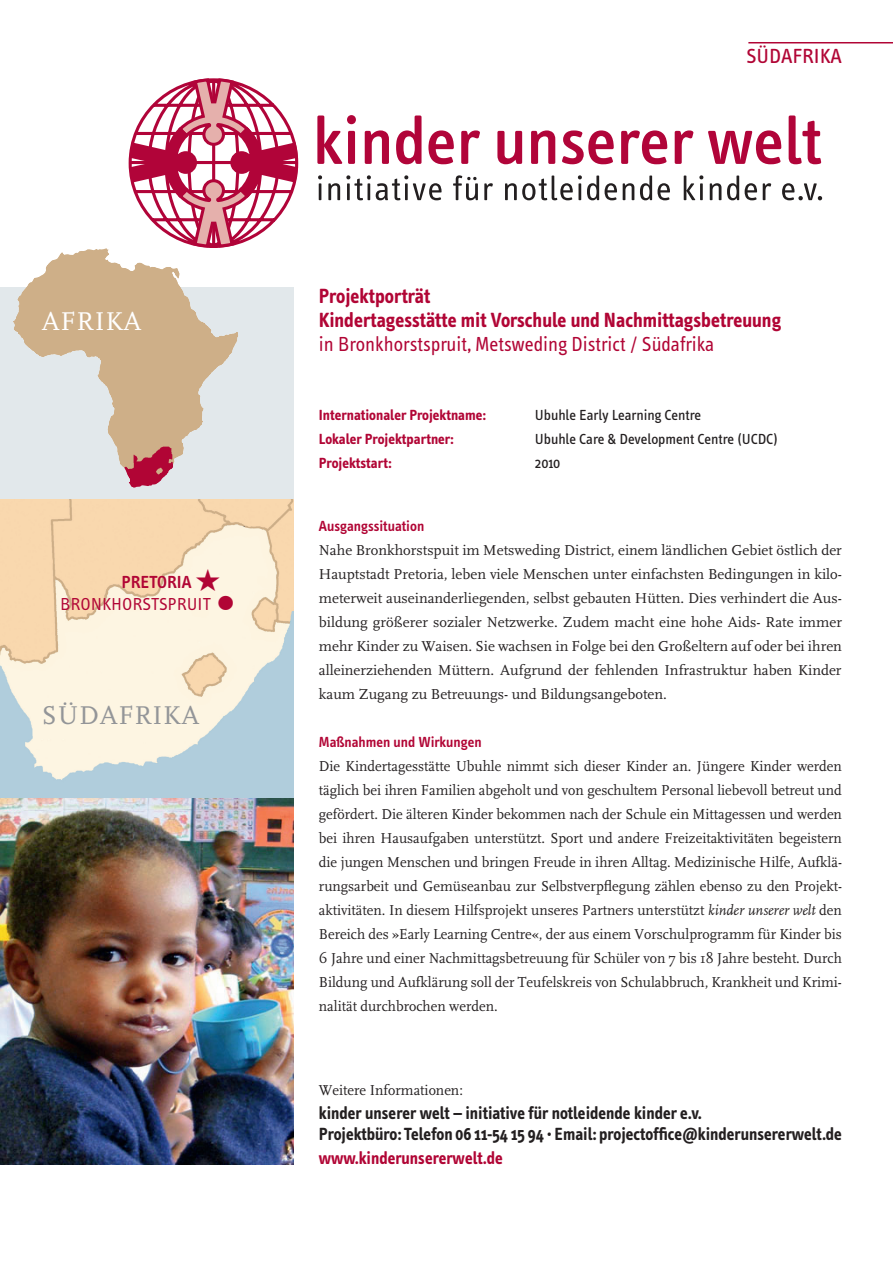
<style>
.page{position:relative;width:893px;height:1263px;background:#fff}
.page>*{position:absolute;margin:0;border:0;box-sizing:border-box;transform-origin:0 0}
.t1{font:26.85px "Scala";letter-spacing:.025em;color:#939598}
.t2{font:26.85px "Scala";letter-spacing:.025em;color:#fff}
.t3{font:700 21px/24px "Info Text";color:#b10535;scale:.96 1}
.t4{font:21px "Info Text";color:#b10535;scale:.96 1}
.t5{font:21px "Info Text";color:#b10535}
.t6{font:700 18px/21.6px "Info Text";color:#231f20;scale:.96 1}
.t7{font:700 18px "Info Text";color:#b10535;scale:.96 1}
.t8{font:17.85px "Info Text Normal Caps";color:#b10535}
.t9{font:17.85px "Info Text Semi Bold Caps";color:#b10535}
.t10{font:15px/24px "Scala";color:#231f20;text-align:justify;scale:.96 1}
.t11{font:15px/24px "Scala";color:#231f20;text-align:justify}
.t12{font:15px "Info Text";color:#231f20}
.t13{font:700 15px "Info Text";color:#b10535}
.t14{font:600 15px "Info Text";color:#b10535}
.s1{font-family:"FF Scala";font-style:italic}
</style>
<div class="page">
<hr style="left:748px;top:42px;width:145px;height:1px;background:#b10535">
<svg style="left:129px;top:78px;width:170px;height:170px"></svg>
<svg style="left:318px;top:175px;width:4px;height:25px"></svg>
<svg style="left:328px;top:183px;width:12px;height:17px"></svg>
<svg style="left:346px;top:175px;width:96px;height:25px"></svg>
<svg style="left:453px;top:175px;width:25px;height:25px"></svg>
<svg style="left:484px;top:183px;width:9px;height:17px"></svg>
<svg style="left:505px;top:175px;width:94px;height:25px"></svg>
<svg style="left:605px;top:183px;width:12px;height:17px"></svg>
<svg style="left:623px;top:183px;width:11px;height:17px"></svg>
<svg style="left:640px;top:176px;width:30px;height:24px"></svg>
<svg style="left:684px;top:175px;width:19px;height:25px"></svg>
<svg style="left:710px;top:183px;width:11px;height:17px"></svg>
<svg style="left:727px;top:176px;width:12px;height:24px"></svg>
<svg style="left:745px;top:183px;width:12px;height:17px"></svg>
<svg style="left:763px;top:183px;width:8px;height:17px"></svg>
<svg style="left:782px;top:183px;width:40px;height:17px"></svg>
<svg style="left:317px;top:115px;width:39px;height:49px"></svg>
<svg style="left:365px;top:130px;width:24px;height:34px"></svg>
<svg style="left:396px;top:115px;width:25px;height:49px"></svg>
<svg style="left:428px;top:130px;width:26px;height:34px"></svg>
<svg style="left:461px;top:130px;width:19px;height:34px"></svg>
<svg style="left:497px;top:131px;width:25px;height:33px"></svg>
<svg style="left:531px;top:130px;width:24px;height:34px"></svg>
<svg style="left:562px;top:130px;width:52px;height:34px"></svg>
<svg style="left:621px;top:130px;width:46px;height:34px"></svg>
<svg style="left:675px;top:130px;width:18px;height:34px"></svg>
<svg style="left:708px;top:130px;width:73px;height:34px"></svg>
<svg style="left:789px;top:115px;width:32px;height:49px"></svg>
<img style="left:0;top:797px;width:293px;height:367px">
<svg style="left:0;top:287px;width:293px;height:213px;background:#dfdeda"></svg>
<svg style="left:0;top:500px;width:293px;height:297px;background:#e9e1ce"></svg>
<img style="left:13px;top:249px;width:162px;height:239px">
<h2 class="t5" style="left:746px;top:44px;width:97px">südafrika</h2>
<h1 class="t2" style="left:42px;top:307px;width:101px">AFRIKA</h1>
<p class="t9" style="left:122px;top:572px;width:101px">PRETORIA ★</p>
<p class="t8" style="left:60px;top:594px;width:175px">BRONKHORSTSPRUIT ●</p>
<h1 class="t1" style="left:42px;top:700px;width:159px">SÜDAFRIKA</h1>
<h2 class="t3" style="left:319px;top:284px;width:483px">Projektporträt<br>Kindertagesstätte mit Vorschule und Nachmittagsbetreuung</h2>
<h2 class="t4" style="left:319px;top:332px;width:413px">in Bronkhorstspruit, Metsweding District / Südafrika</h2>
<p class="t13" style="left:319px;top:406px;width:169px">Internationaler Projektname:</p>
<p class="t12" style="left:535px;top:406px;width:168px">Ubuhle Early Learning Centre</p>
<p class="t13" style="left:319px;top:430px;width:136px">Lokaler Projektpartner:</p>
<p class="t12" style="left:535px;top:430px;width:244px">Ubuhle Care &amp; Development Centre (UCDC)</p>
<p class="t13" style="left:319px;top:454px;width:74px">Projektstart:</p>
<p class="t12" style="left:535px;top:454px;width:27px">2010</p>
<p class="t14" style="left:319px;top:517px;width:107px">Ausgangssituation</p>
<p class="t11" style="left:319px;top:538px;width:525px">Nahe Bronkhorstspuit im Metsweding District, einem ländlichen Gebiet östlich der Hauptstadt Pretoria, leben viele Menschen unter einfachsten Bedingungen in kilo&shy;meterweit auseinanderliegenden, selbst gebauten Hütten. Dies verhindert die Aus&shy;bildung größerer sozialer Netzwerke. Zudem macht eine hohe Aids- Rate immer mehr Kinder zu Waisen. Sie wachsen in Folge bei den Großeltern auf oder bei ihren alleinerziehenden Müttern. Aufgrund der fehlenden Infrastruktur haben Kinder kaum Zugang zu Betreuungs- und Bildungsangeboten.</p>
<p class="t14" style="left:319px;top:733px;width:164px">Maßnahmen und Wirkungen</p>
<p class="t10" style="left:319px;top:754px;width:546px">Die Kindertagesstätte Ubuhle nimmt sich dieser Kinder an. Jüngere Kinder werden täglich bei ihren Familien abgeholt und von geschultem Personal liebevoll betreut und gefördert. Die älteren Kinder bekommen nach der Schule ein Mittagessen und werden bei ihren Hausaufgaben unterstützt. Sport und andere Freizeitaktivitäten begeistern die jungen Menschen und bringen Freude in ihren Alltag. Medizinische Hilfe, Aufklä&shy;rungsarbeit und Gemüseanbau zur Selbstverpflegung zählen ebenso zu den Projekt&shy;aktivitäten. In diesem Hilfsprojekt unseres Partners unterstützt <span class="s1">kinder unserer welt</span> den Bereich des »Early Learning Centre«, der aus einem Vorschulprogramm für Kinder bis 6 Jahre und einer Nachmittagsbetreuung für Schüler von 7 bis 18 Jahre besteht. Durch Bildung und Aufklärung soll der Teufelskreis von Schulabbruch, Krankheit und Krimi&shy;nalität durchbrochen werden.</p>
<p class="t10" style="left:319px;top:1078px;width:152px">Weitere Informationen:</p>
<p class="t6" style="left:319px;top:1102px;width:546px">kinder unserer welt – initiative für notleidende kinder e.v.<br>Projektbüro: Telefon 06 11-54 15 94 · Email: projectoffice@kinderunsererwelt.de</p>
<p class="t7" style="left:319px;top:1148px;width:193px">www.kinderunsererwelt.de</p>
</div>
